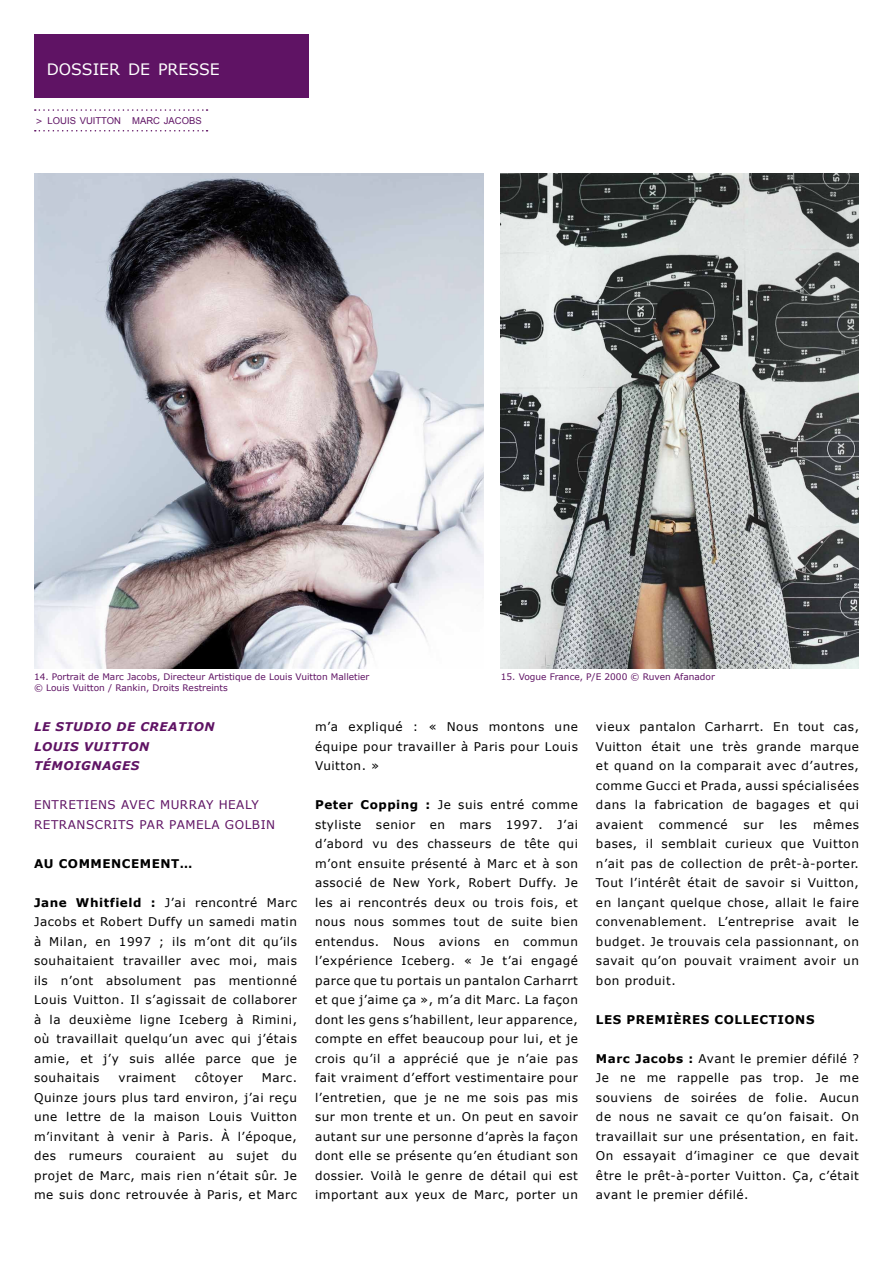
<style>
.page{position:relative;width:893px;height:1263px;background:#fff}
.page>*{position:absolute;margin:0;border:0;box-sizing:border-box;transform-origin:0 0}
.t1{font:15.75px "Verdana";color:#fff}
.t2{font:12px/19.5px "Verdana";letter-spacing:.045em;color:#000;text-align:justify}
.t3{font:12px "Verdana";letter-spacing:.045em;color:#5f1364}
.t4{font:italic 700 12px/19.5px "Verdana";letter-spacing:.045em;color:#5f1364}
.t5{font:700 12px "Verdana";letter-spacing:.045em;color:#000}
.t6{font:9.45px "Arial";color:#5f1364}
.t7{font:9px/10.8px "Verdana";color:#5f1364}
.s1{font-family:"Verdana";font-size:9px}
.s2{font-weight:700}
</style>
<div class="page">
<svg style="left:35px;top:130px;width:173px;height:1px"></svg>
<svg style="left:35px;top:109px;width:173px;height:2px"></svg>
<div style="left:34px;top:34px;width:275px;height:64px;background:#5f1364"></div>
<img style="left:34px;top:174px;width:450px;height:495px">
<img style="left:501px;top:174px;width:358px;height:495px">
<h1 class="t1" style="left:47px;top:59px;width:175px">DOSSIER DE PRESSE</h1>
<p class="t6" style="left:36px;top:114px;width:168px"><span class="s1">&gt;</span> LOUIS VUITTON MARC JACOBS</p>
<p class="t7" style="left:34px;top:671px;width:337px">14. Portrait de Marc Jacobs, Directeur Artistique de Louis Vuitton Malletier © Louis Vuitton / Rankin, Droits Restreints</p>
<p class="t7" style="left:501px;top:671px;width:216px">15. Vogue France, P/E 2000 © Ruven Afanador</p>
<p class="t4" style="left:34px;top:717px;width:32px">LE STUDIO</p>
<p class="t4" style="left:117px;top:717px;width:44px">DE CREATION</p>
<p class="t4" style="left:34px;top:736px;width:19px">LOUIS</p>
<p class="t4" style="left:34px;top:736px;width:107px;text-indent:50px">VUITTON<br>TÉMOIGNAGES</p>
<p class="t3" style="left:34px;top:797px;width:18px">Entretiens</p>
<p class="t3" style="left:121px;top:797px;width:10px">avec</p>
<p class="t3" style="left:160px;top:797px;width:30px">Murra</p>
<p class="t3" style="left:206px;top:797px;width:31px">y Heal</p>
<p class="t3" style="left:251px;top:797px;width:9px">y</p>
<p class="t3" style="left:34px;top:816px;width:18px">Retranscrits</p>
<p class="t3" style="left:139px;top:816px;width:9px">par</p>
<p class="t3" style="left:169px;top:816px;width:17px">Pamela</p>
<p class="t3" style="left:225px;top:816px;width:44px">Golbin</p>
<p class="t5" style="left:34px;top:855px;width:11px">AU</p>
<p class="t5" style="left:59px;top:855px;width:12px">COMM</p>
<p class="t5" style="left:103px;top:855px;width:91px">ENCEMENT…</p>
<p class="t2" style="left:34px;top:893px;width:265px"><span class="s2">Jane Whitfield :</span> J’ai rencontré Marc Jacobs et Robert Duffy un samedi matin à Milan, en 1997 ; ils m’ont dit qu’ils souhaitaient travailler avec moi, mais ils n’ont absolument pas mentionné Louis Vuitton. Il s’agissait de collaborer à la deuxième ligne Iceberg à Rimini, où travaillait quelqu’un avec qui j’étais amie, et j’y suis allée parce que je souhaitais</p>
<p class="t2" style="left:119px;top:1068px;width:59px">vraiment</p>
<p class="t2" style="left:195px;top:1068px;width:49px">côtoyer</p>
<p class="t2" style="left:34px;top:1068px;width:265px;text-indent:228px">Marc.<br>Quinze jours plus tard environ, j’ai reçu une lettre de la maison Louis Vuitton m’invitant à venir à Paris. À l’époque, des rumeurs couraient au sujet du projet de Marc, mais rien n’était sûr. Je me suis donc retrouvée à Paris, et Marc</p>
<p class="t2" style="left:315px;top:717px;width:264px">m’a expliqué : « Nous montons une équipe pour travailler à Paris pour Louis Vuitton. »</p>
<p class="t2" style="left:315px;top:795px;width:265px"><span class="s2">Peter Copping :</span> Je suis entré comme styliste senior en mars 1997. J’ai d’abord vu des chasseurs de tête qui m’ont ensuite présenté à Marc et à son associé de New York, Robert Duffy. Je les ai rencontrés deux ou trois fois, et nous nous sommes tout de suite bien entendus. Nous avions en commun l’expérience Iceberg. « Je t’ai engagé parce que tu portais un pantalon Carharrt et que j’aime ça », m’a dit Marc. La façon dont les gens s’habillent, leur apparence, compte en effet beaucoup pour lui, et je crois qu’il a apprécié que je n’aie pas fait vraiment d’effort vestimentaire pour l’entretien, que je ne me sois pas mis sur mon trente et un. On peut en savoir autant sur une personne d’après la façon dont elle se présente qu’en étudiant son dossier. Voilà le genre de détail qui est important aux yeux de Marc, porter un</p>
<p class="t2" style="left:596px;top:717px;width:265px">vieux pantalon Carharrt. En tout cas, Vuitton était une très grande marque et quand on la comparait avec d’autres, comme Gucci et Prada, aussi spécialisées dans la fabrication de bagages et qui avaient</p>
<p class="t2" style="left:596px;top:815px;width:265px;text-indent:217px">mêmes bases, il semblait curieux que Vuitton n’ait pas de collection de prêt-à-porter.<br>Tout l’intérêt était de savoir si Vuitton, en lançant quelque chose, allait le faire convenablement. L’entreprise avait le budget. Je trouvais cela passionnant, on savait qu’on pouvait vraiment avoir un bon produit.</p>
<p class="t5" style="left:596px;top:1011px;width:174px">LES PREMI ÈRES COLLECTIONS</p>
<p class="t2" style="left:596px;top:1049px;width:264px"><span class="s2">Marc Jacobs :</span> Avant le premier défilé ?<br>Je ne me rappelle pas trop. Je me souviens de soirées de folie. Aucun de nous ne savait ce qu’on faisait. On travaillait sur une présentation, en fait.<br>On essayait d’imaginer ce que devait être le prêt-à-porter Vuitton. Ça, c’était avant le premier défilé.</p>
<p class="t2" style="left:659px;top:815px;width:70px">commencé</p>
<p class="t2" style="left:743px;top:815px;width:22px">sur</p>
<p class="t2" style="left:779px;top:815px;width:19px">les</p>
</div>
